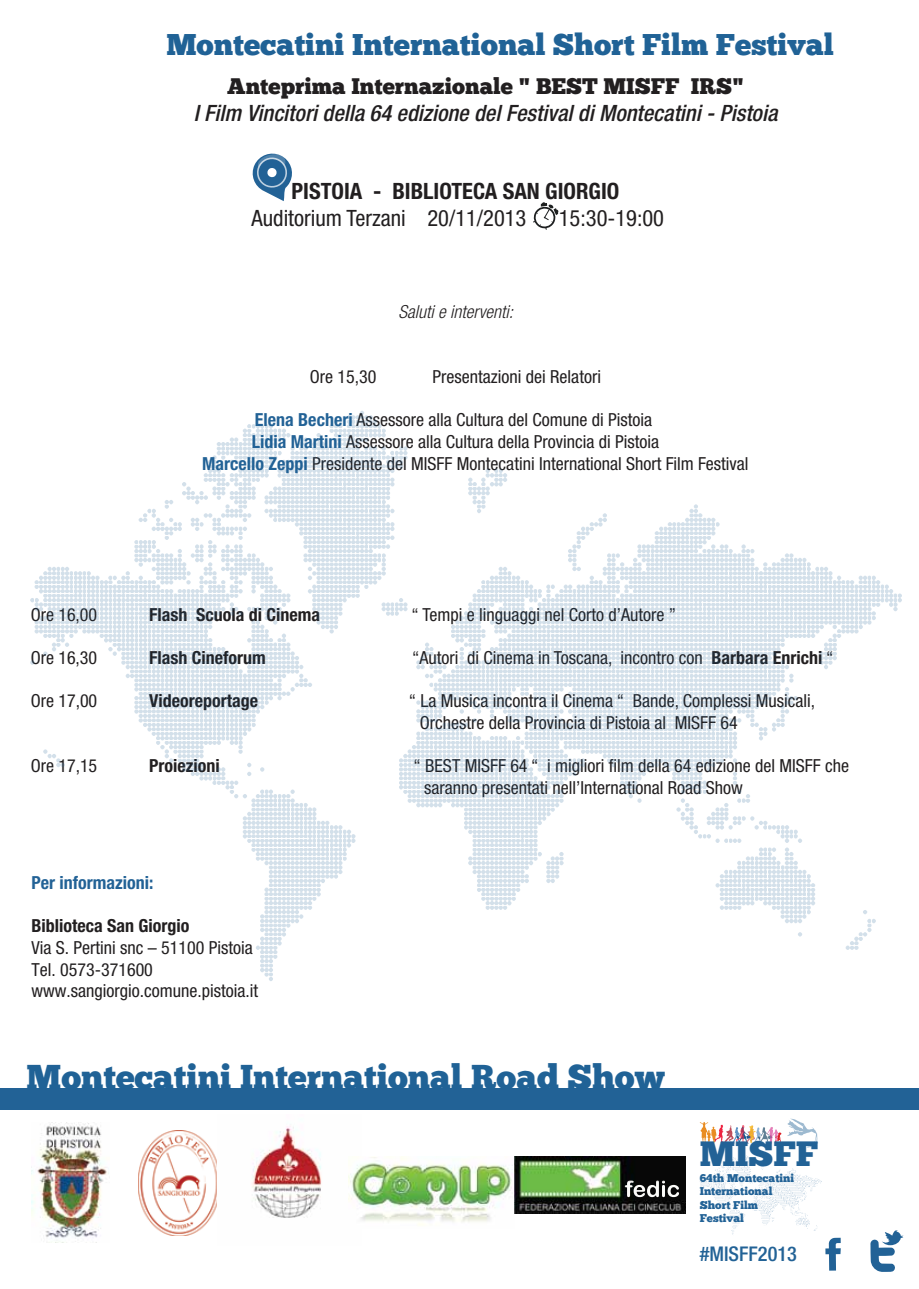
<style>
.page{position:relative;width:919px;height:1289px;background:#fff}
.page>*{position:absolute;margin:0;border:0;box-sizing:border-box;transform-origin:0 0}
.t1{font:35.1px "Chunk Five";color:#226296}
.t2{font:34.5px "Chunk Five";color:#206296}
.t3{font:30px "Chunk Five";color:#206296}
.t4{font:italic 500 condensed 22.5px "Helvetica Neue LT Std";color:#221f20}
.t5{font:condensed 22.5px "Helvetica Neue LT Std";color:#221f20}
.t6{font:22.5px "Chunk Five";color:#221f20}
.t7{font:700 condensed 22.5px "Helvetica Neue LT Std";color:#221f20}
.t8{font:500 condensed 20.25px "Helvetica Neue LT Std";color:#226296}
.t9{font:condensed 18px/21.6px "Helvetica Neue LT Std";color:#221f20}
.t10{font:700 condensed 18px "Helvetica Neue LT Std";color:#221f20}
.t11{font:italic 300 condensed 18px "Helvetica Neue LT Std";color:#221f20}
.t12{font:700 condensed 18px "Helvetica Neue LT Std";color:#226296}
.t13{font:11.25px/13.5px "Chunk Five";color:#226296}
.s1{font-weight:700;color:#226296}
.s2{font-weight:700}
</style>
<div class="page">
<svg style="left:870px;top:1230px;width:33px;height:42px"></svg>
<svg style="left:787px;top:1118px;width:31px;height:29px"></svg>
<svg style="left:699px;top:1155px;width:141px;height:115px"></svg>
<svg style="left:699px;top:1122px;width:82px;height:22px"></svg>
<svg style="left:533px;top:202px;width:26px;height:28px"></svg>
<svg style="left:30px;top:411px;width:377px;height:570px"></svg>
<svg style="left:399px;top:468px;width:502px;height:481px"></svg>
<svg style="left:252px;top:153px;width:40px;height:48px"></svg>
<img style="left:32px;top:1122px;width:77px;height:120px">
<div style="left:0;top:1087px;width:918px;height:22px;background:#226296"></div>
<img style="left:139px;top:1130px;width:78px;height:105px">
<img style="left:252px;top:1126px;width:69px;height:92px">
<img style="left:348px;top:1156px;width:165px;height:69px">
<img style="left:514px;top:1156px;width:171px;height:57px">
<img style="left:624px;top:1180px;width:55px;height:17px">
<h3 class="t3" style="left:166px;top:26px;width:668px">Montecatini International Short Film Festival</h3>
<p class="t6" style="left:227px;top:72px;width:518px">Anteprima Internazionale " BEST MISFF IRS"</p>
<p class="t4" style="left:194px;top:99px;width:585px">I Film Vincitori della 64 edizione del Festival di Montecatini - Pistoia</p>
<p class="t7" style="left:291px;top:177px;width:329px">PISTOIA - BIBLIOTECA SAN GIORGIO</p>
<p class="t5" style="left:251px;top:204px;width:276px">Auditorium Terzani 20/11/2013</p>
<p class="t5" style="left:559px;top:204px;width:107px">15:30-19:00</p>
<p class="t11" style="left:398px;top:301px;width:116px">Saluti e interventi:</p>
<p class="t9" style="left:310px;top:366px;width:68px">Ore 15,30</p>
<p class="t9" style="left:432px;top:366px;width:170px">Presentazioni dei Relatori</p>
<p class="t9" style="left:255px;top:409px;width:398px"><span class="s1">Elena Becheri</span> Assessore alla Cultura del Comune di Pistoia</p>
<p class="t9" style="left:252px;top:430px;width:408px"><span class="s1">Lidia Martini</span> Assessore alla Cultura della Provincia di Pistoia</p>
<p class="t9" style="left:202px;top:452px;width:547px"><span class="s1">Marcello Zeppi</span> Presidente del MISFF Montecatini International Short Film Festival</p>
<p class="t9" style="left:31px;top:603px;width:68px">Ore 16,00</p>
<p class="t10" style="left:149px;top:603px;width:172px">Flash Scuola di Cinema</p>
<p class="t9" style="left:411px;top:603px;width:266px">“ Tempi e linguaggi nel Corto d’Autore ”</p>
<p class="t9" style="left:31px;top:646px;width:68px">Ore 16,30</p>
<p class="t10" style="left:149px;top:646px;width:118px">Flash Cineforum</p>
<p class="t9" style="left:412px;top:646px;width:423px">“Autori di Cinema in Toscana, incontro con <span class="s2">Barbara Enrichi</span> “</p>
<p class="t9" style="left:31px;top:690px;width:68px">Ore 17,00</p>
<p class="t10" style="left:149px;top:690px;width:110px">Videoreportage</p>
<p class="t9" style="left:420px;top:690px;width:397px;text-indent:-11px">“ La Musica incontra il Cinema “ Bande, Complessi Musicali,<br>Orchestre della Provincia di Pistoia al MISFF 64</p>
<p class="t9" style="left:31px;top:754px;width:68px">Ore 17,15</p>
<p class="t10" style="left:149px;top:754px;width:72px">Proiezioni</p>
<p class="t9" style="left:424px;top:754px;width:426px;text-indent:-10px">“ BEST MISFF 64 “ i migliori film della 64 edizione del MISFF che saranno presentati nell’International Road Show</p>
<p class="t12" style="left:32px;top:871px;width:123px">Per informazioni:</p>
<p class="t10" style="left:32px;top:915px;width:159px">Biblioteca San Giorgio</p>
<p class="t9" style="left:32px;top:936px;width:228px">Via S. Pertini snc – 51100 Pistoia<br>Tel. 0573-371600 www.sangiorgio.comune.pistoia.it</p>
<h2 class="t2" style="left:27px;top:1055px;width:639px">Montecatini International Road Show</h2>
<h1 class="t1" style="left:699px;top:1132px;width:120px">MISFF</h1>
<p class="t13" style="left:699px;top:1171px;width:96px">64th Montecatini<br>International<br>Short Film<br>Festival</p>
<p class="t8" style="left:699px;top:1241px;width:99px">#MISFF2013</p>
</div>
